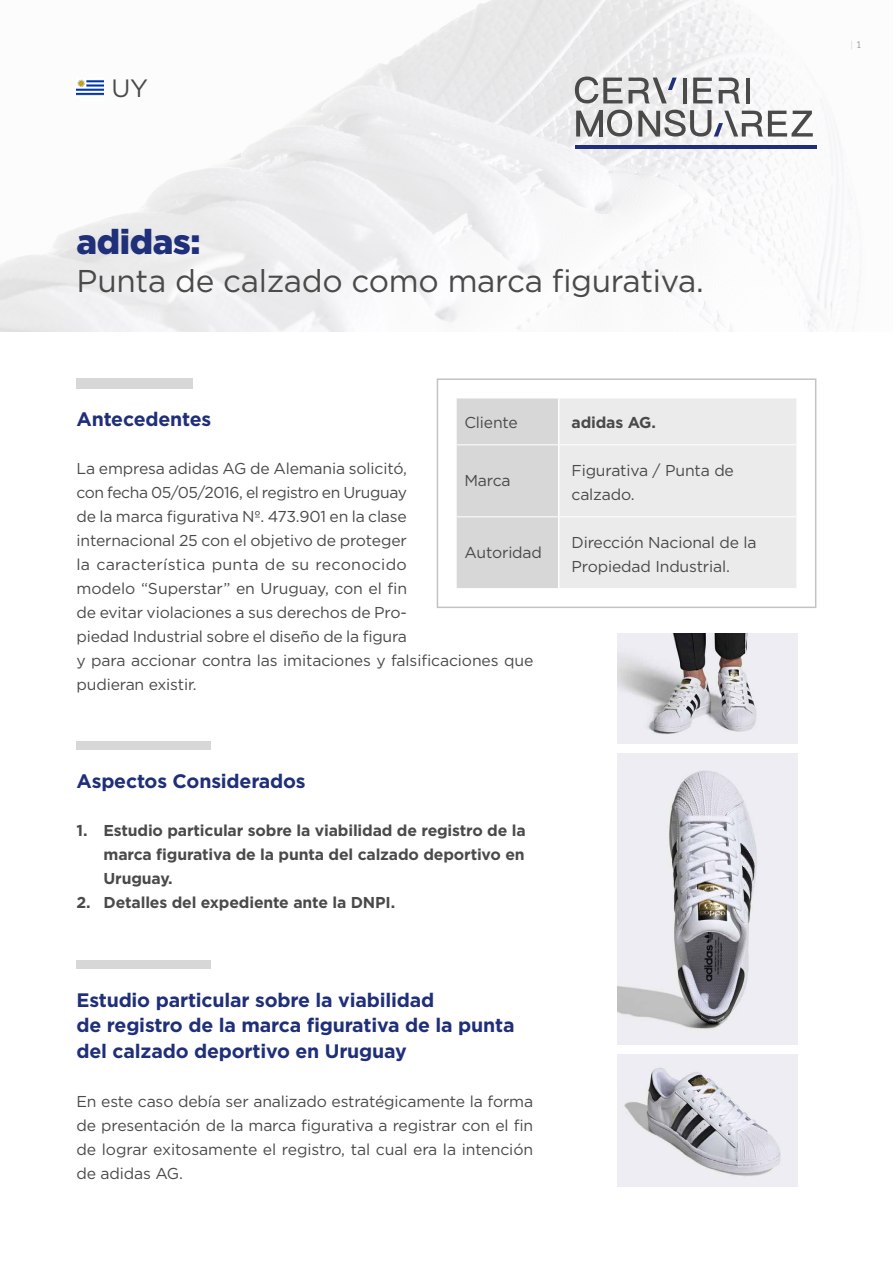
<style>
.page{position:relative;width:893px;height:1263px;background:#fff}
.page>*{position:absolute;margin:0;border:0;box-sizing:border-box;transform-origin:0 0}
.t1{font:900 34.5px "Gotham";letter-spacing:-.01em;color:#1f2f79}
.t2{font:31.5px "Gotham";letter-spacing:-.01em;color:#4a4a49}
.t3{font:25.05px "Gotham";color:#4a4a49}
.t4{font:700 19.5px/25.5px "Gotham";letter-spacing:-.01em;color:#1f2f79}
.t5{font:15.75px/24px "Gotham";letter-spacing:-.01em;color:#4a4a49}
.t6{font:700 15.75px/24px "Gotham";letter-spacing:-.01em;color:#4a4a49;text-align:justify}
.t7{font:9px "Clan";color:#c4c3c3}
.s1{color:#757372}
</style>
<div class="page">
<img style="left:0;top:0;width:860px;height:332px">
<div style="left:77px;top:378px;width:116px;height:11px;background:#d8d7d7"></div>
<div style="left:457px;top:398px;width:101px;height:190px;background:#d8d7d7"></div>
<div style="left:560px;top:398px;width:236px;height:190px;background:#ecebeb"></div>
<hr style="left:457px;top:444px;width:101px;height:1px;background:#fff">
<hr style="left:559px;top:444px;width:237px;height:1px;background:#fff">
<hr style="left:457px;top:516px;width:101px;height:1px;background:#fff">
<hr style="left:559px;top:516px;width:237px;height:1px;background:#fff">
<div style="left:437px;top:378px;width:379px;height:230px;border:2px solid #c4c3c3"></div>
<div style="left:77px;top:741px;width:134px;height:9px;background:#d8d7d7"></div>
<div style="left:77px;top:960px;width:134px;height:9px;background:#d8d7d7"></div>
<svg style="left:575px;top:77px;width:48px;height:26px"></svg>
<svg style="left:693px;top:78px;width:19px;height:25px"></svg>
<hr style="left:683px;top:78px;width:4px;height:25px;background:#4a4a49">
<hr style="left:746px;top:78px;width:4px;height:25px;background:#4a4a49">
<svg style="left:719px;top:78px;width:21px;height:25px"></svg>
<svg style="left:576px;top:110px;width:56px;height:27px"></svg>
<svg style="left:638px;top:110px;width:175px;height:27px"></svg>
<svg style="left:629px;top:78px;width:48px;height:25px"></svg>
<hr style="left:575px;top:145px;width:241px;height:4px;background:#1f2f79">
<hr style="left:599px;top:111px;width:4px;height:26px;background:#4a4a49">
<img style="left:77px;top:78px;width:27px;height:19px">
<img style="left:617px;top:633px;width:181px;height:110px">
<img style="left:617px;top:753px;width:181px;height:291px">
<img style="left:617px;top:1054px;width:181px;height:132px">
<h3 class="t3" style="left:111px;top:72px;width:38px">UY</h3>
<h1 class="t1" style="left:77px;top:222px;width:126px">adidas:</h1>
<h2 class="t2" style="left:77px;top:260px;width:629px">Punta de calzado como marca figurativa.</h2>
<p class="t4" style="left:77px;top:406px;width:136px">Antecedentes</p>
<p class="t5" style="left:77px;top:456px;width:458px">La empresa adidas AG de Alemania solicitó,<br>con fecha 05/05/2016, el registro en Uruguay<br>de la marca figurativa Nº. 473.901 en la clase<br>internacional 25 con el objetivo de proteger<br>la característica punta de su reconocido<br>modelo “Superstar” en Uruguay, con el fin<br>de evitar violaciones a sus derechos de Pro-<br>piedad Industrial sobre el diseño de la figura<br>y para accionar contra las imitaciones y falsificaciones que pudieran existir.</p>
<p class="t5" style="left:464px;top:410px;width:55px">Cliente</p>
<p class="t6" style="left:571px;top:410px;width:86px">adidas AG.</p>
<p class="t5" style="left:571px;top:458px;width:164px">Figurativa / Punta de calzado.</p>
<p class="t5" style="left:464px;top:468px;width:48px">Marca</p>
<p class="t5" style="left:464px;top:540px;width:79px">Autoridad</p>
<p class="t5" style="left:571px;top:530px;width:187px">Dirección Nacional de la<br>Propiedad Industrial.</p>
<p class="t4" style="left:77px;top:768px;width:231px">Aspectos Considerados</p>
<p class="t6" style="left:104px;top:818px;width:424px;text-indent:-27px">1. Estudio particular sobre la viabilidad de registro de la marca figurativa de la punta del calzado deportivo en Uruguay.</p>
<p class="t6" style="left:77px;top:890px;width:320px">2. Detalles del expediente ante la DNPI.</p>
<p class="t4" style="left:77px;top:987px;width:439px">Estudio particular sobre la viabilidad<br>de registro de la marca figurativa de la punta del calzado deportivo en Uruguay</p>
<p class="t5" style="left:77px;top:1089px;width:458px;text-align:justify">En este caso debía ser analizado estratégicamente la forma de presentación de la marca figurativa a registrar con el fin de lograr exitosamente el registro, tal cual era la intención de adidas AG.</p>
<p class="t7" style="left:850px;top:40px;width:13px">| <span class="s1">1</span></p>
</div>
